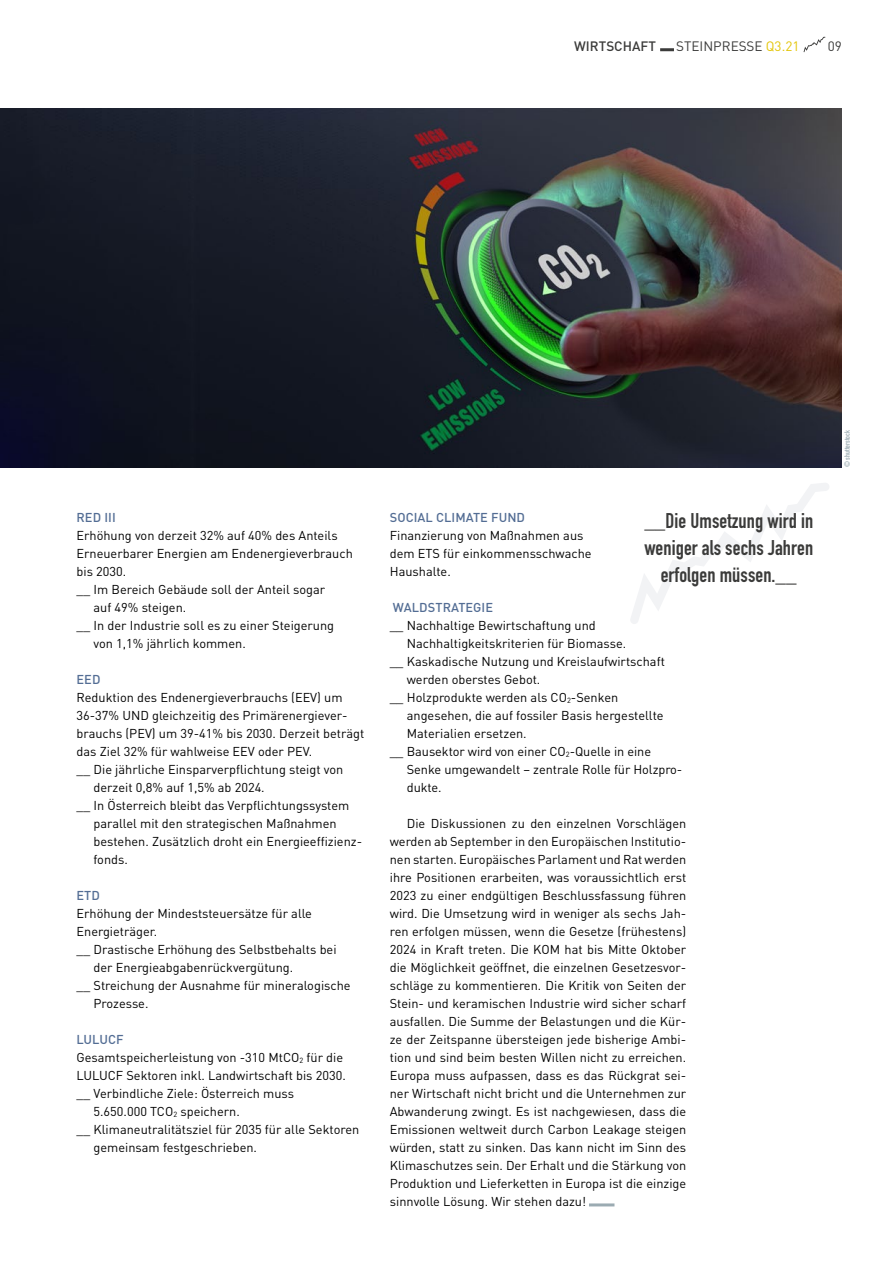
<style>
.page{position:relative;width:893px;height:1263px;background:#fff}
.page>*{position:absolute;margin:0;border:0;box-sizing:border-box;transform-origin:0 0}
.Bildtext{font:21px/27px "DIN Engschrift";letter-spacing:.005em;color:#3b3b3a;text-align:center}
.t1{font:13.5px "DIN";color:#3b3b3a}
.t2{font:500 13.5px "DIN";color:#3b3b3a}
.Fließtext_NEU{font:12.75px/18px "DIN";color:#000}
.Zwischenheadline{font:12.75px/18px "DIN";color:#000}
.Zwischenheadline-2{font:500 12.75px "DIN";letter-spacing:.005em;color:#536d94}
.Bildtext-2{font:7.5px "DIN Engschrift";letter-spacing:.005em;color:#9babb2}
.s1{color:#e3c508}
.s2{font-weight:500;color:#536d94}
.s3{font-size:7.5px}
</style>
<div class="page">
<svg style="left:630px;top:483px;width:199px;height:141px"></svg>
<img style="left:0;top:108px;width:842px;height:359px">
<hr style="left:660px;top:48px;width:14px;height:3px;background:#3b3b3a">
<svg style="left:803px;top:37px;width:22px;height:15px"></svg>
<hr style="left:589px;top:1203px;width:25px;height:3px;background:#9babb2">
<p class="t2" style="left:574px;top:38px;width:83px">WIRTSCHAFT</p>
<p class="t1" style="left:676px;top:38px;width:125px">STEINPRESSE <span class="s1">Q3.21</span></p>
<p class="t1" style="left:828px;top:38px;width:16px">09</p>
<p class="Zwischenheadline" style="left:77px;top:508px;width:278px"><span class="s2">RED III<br></span>Erhöhung von derzeit 32% auf 40% des Anteils<br>Erneuerbarer Energien am Endenergieverbrauch bis 2030.</p>
<p class="Fließtext_NEU" style="left:94px;top:580px;width:233px;text-indent:-17px">__ Im Bereich Gebäude soll der Anteil sogar auf 49% steigen.</p>
<p class="Fließtext_NEU" style="left:94px;top:616px;width:242px;text-indent:-17px">__ In der Industrie soll es zu einer Steigerung von 1,1% jährlich kommen.</p>
<p class="Zwischenheadline" style="left:77px;top:670px;width:289px"><span class="s2">EED<br></span>Reduktion des Endenergieverbrauchs (EEV) um 36-37% UND gleichzeitig des Primärenergiever&shy;brauchs (PEV) um 39-41% bis 2030. Derzeit beträgt das Ziel 32% für wahlweise EEV oder PEV.</p>
<p class="Fließtext_NEU" style="left:94px;top:760px;width:251px;text-indent:-17px">__ Die jährliche Einsparverpflichtung steigt von derzeit 0,8% auf 1,5% ab 2024.</p>
<p class="Fließtext_NEU" style="left:94px;top:796px;width:270px;text-indent:-17px">__ In Österreich bleibt das Verpflichtungssystem parallel mit den strategischen Maßnahmen bestehen. Zusätzlich droht ein Energieeffizienz&shy;fonds.</p>
<p class="Zwischenheadline" style="left:77px;top:886px;width:237px"><span class="s2">ETD<br></span>Erhöhung der Mindeststeuersätze für alle<br>Energieträger.</p>
<p class="Fließtext_NEU" style="left:94px;top:940px;width:245px;text-indent:-17px">__ Drastische Erhöhung des Selbstbehalts bei der Energieabgabenrückvergütung.</p>
<p class="Fließtext_NEU" style="left:94px;top:976px;width:259px;text-indent:-17px">__ Streichung der Ausnahme für mineralogische<br>Prozesse.</p>
<p class="Zwischenheadline" style="left:77px;top:1030px;width:271px"><span class="s2">LULUCF<br></span>Gesamtspeicherleistung von -310 MtCO<span class="s3">2</span> für die<br>LULUCF Sektoren inkl. Landwirtschaft bis 2030.</p>
<p class="Fließtext_NEU" style="left:94px;top:1084px;width:202px;text-indent:-17px">__ Verbindliche Ziele: Österreich muss<br>5.650.000 TCO<span class="s3">2</span> speichern.</p>
<p class="Fließtext_NEU" style="left:94px;top:1120px;width:267px;text-indent:-17px">__ Klimaneutralitätsziel für 2035 für alle Sektoren gemeinsam festgeschrieben.</p>
<p class="Zwischenheadline" style="left:390px;top:508px;width:203px"><span class="s2">SOCIAL CLIMATE FUND<br></span>Finanzierung von Maßnahmen aus dem ETS für einkommensschwache<br>Haushalte.</p>
<p class="Zwischenheadline-2" style="left:393px;top:599px;width:102px">WALDSTRATEGIE</p>
<p class="Fließtext_NEU" style="left:407px;top:616px;width:221px;text-indent:-17px">__ Nachhaltige Bewirtschaftung und<br>Nachhaltigkeitskriterien für Biomasse.</p>
<p class="Fließtext_NEU" style="left:407px;top:652px;width:260px;text-indent:-17px">__ Kaskadische Nutzung und Kreislaufwirtschaft werden oberstes Gebot.</p>
<p class="Fließtext_NEU" style="left:407px;top:688px;width:258px;text-indent:-17px">__ Holzprodukte werden als CO<span class="s3">2</span>-Senken angesehen, die auf fossiler Basis hergestellte<br>Materialien ersetzen.</p>
<p class="Fließtext_NEU" style="left:407px;top:742px;width:277px;text-indent:-17px">__ Bausektor wird von einer CO<span class="s3">2</span>-Quelle in eine<br>Senke umgewandelt – zentrale Rolle für Holzpro&shy;dukte.</p>
<p class="Fließtext_NEU" style="left:390px;top:814px;width:298px;text-align:justify;text-indent:17px">Die Diskussionen zu den einzelnen Vorschlägen werden ab September in den Europäischen Institutio&shy;nen starten. Europäisches Parlament und Rat werden ihre Positionen erarbeiten, was voraussichtlich erst 2023 zu einer endgültigen Beschlussfassung führen wird. Die Umsetzung wird in weniger als sechs Jah&shy;ren erfolgen müssen, wenn die Gesetze (frühestens)<br>2024 in Kraft treten. Die KOM hat bis Mitte Oktober die Möglichkeit geöffnet, die einzelnen Gesetzesvor&shy;schläge zu kommentieren. Die Kritik von Seiten der Stein- und keramischen Industrie wird sicher scharf ausfallen. Die Summe der Belastungen und die Kür&shy;ze der Zeitspanne übersteigen jede bisherige Ambi&shy;tion und sind beim besten Willen nicht zu erreichen.<br>Europa muss aufpassen, dass es das Rückgrat sei&shy;ner Wirtschaft nicht bricht und die Unternehmen zur Abwanderung zwingt. Es ist nachgewiesen, dass die Emissionen weltweit durch Carbon Leakage steigen würden, statt zu sinken. Das kann nicht im Sinn des Klimaschutzes sein. Der Erhalt und die Stärkung von Produktion und Lieferketten in Europa ist die einzige sinnvolle Lösung. Wir stehen dazu!</p>
<p class="Bildtext" style="left:644px;top:507px;width:170px">__Die Umsetzung wird in weniger als sechs Jahren erfolgen müssen.__</p>
<p class="Bildtext-2" style="left:843px;top:467px;width:38px;rotate:-90deg">© shutterstock</p>
</div>
